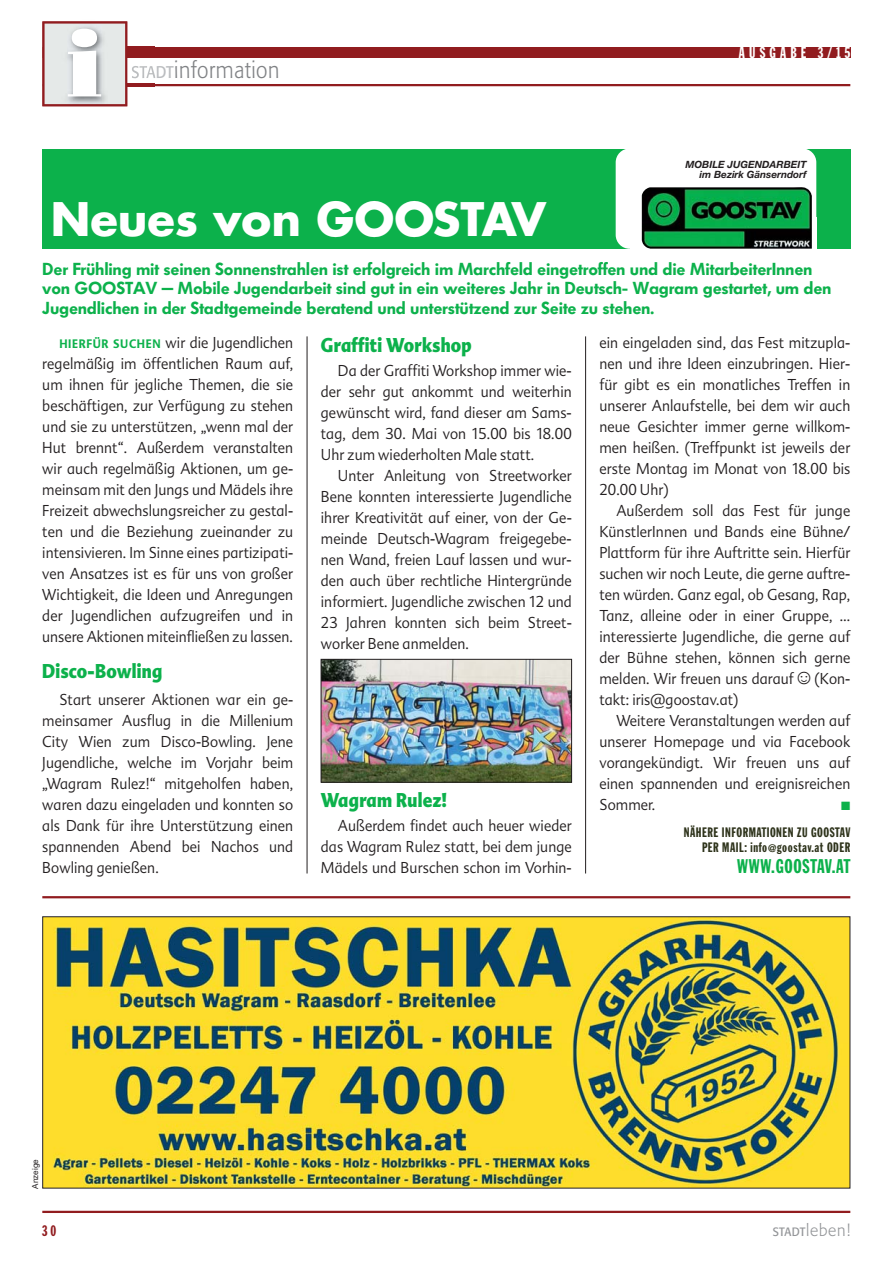
<style>
.page{position:relative;width:893px;height:1263px;background:#fff}
.page>*{position:absolute;margin:0;border:0;box-sizing:border-box;transform-origin:0 0}
.t1{font:94.5px "Bodoni Poster";color:#fff}
.t2{font:700 45px "Futura";color:#fff}
.t3{font:300 23.25px "Formata";letter-spacing:.03em;color:#808285;scale:.9 1}
.t4{font:900 19.5px "Advert";letter-spacing:.02em;color:#0cb14b;scale:.85 1}
.t5{font:19.5px "Franklin Gothic Extra Cond";letter-spacing:.04em;color:#0cb14b}
.t6{font:700 17.25px/19.5px "Futura BQ Demi";letter-spacing:-.01em;color:#0cb14b}
.t7{font:300 16.5px "Formata";letter-spacing:.05em;color:#939598;scale:.95 1}
.t8{font:15.6px "Franklin Gothic Extra Cond";letter-spacing:.27em;color:#fff}
.t9{font:300 15.3px/21px "Advert";letter-spacing:.005em;color:#231f20;text-align:justify;scale:.9 1}
.t10{font:15px "Franklin Gothic Extra Cond";color:#911c1f}
.t11{font:13.5px/15.8px "Franklin Gothic Extra Cond";letter-spacing:.04em;color:#2e331b;text-align:right}
.t12{font:12px "Zapf Dingbats";color:#0cb14b}
.t13{font:italic 700 10.05px/10.6px "Helvetica Neue";color:#231f20;text-align:right}
.t14{font:8.25px "Helvetica Neue";color:#231f20}
.s1{font-weight:400;font-size:16.8px;color:#bbbdc0}
.s2{font-weight:700;font-size:12px;color:#0cb14b}
.s3{font-family:"Courier New";font-weight:400;font-style:italic;font-size:21px}
.s4{font-weight:400;font-size:12px}
</style>
<div class="page">
<div style="left:42px;top:149px;width:808px;height:100px;background:#0cb14b"></div>
<div style="left:616px;top:148px;width:200px;height:101px;background:#fff;border-radius:14px"></div>
<div style="left:803px;top:218px;width:13px;height:31px;background:#fff"></div>
<img style="left:642px;top:187px;width:170px;height:62px">
<hr style="left:42px;top:84px;width:808px;height:2px;background:#911c1f">
<div style="left:42px;top:47px;width:808px;height:10px;background:#911c1f"></div>
<img style="left:42px;top:21px;width:112px;height:86px">
<img style="left:132px;top:66px;width:22px;height:12px">
<img style="left:42px;top:21px;width:85px;height:85px">
<hr style="left:42px;top:1211px;width:808px;height:2px;background:#911c1f">
<hr style="left:42px;top:896px;width:808px;height:2px;background:#911c1f">
<hr style="left:585px;top:336px;width:1px;height:538px;background:#231f20">
<hr style="left:307px;top:336px;width:1px;height:538px;background:#231f20">
<img style="left:323px;top:661px;width:247px;height:119px">
<div style="left:321px;top:659px;width:251px;height:123px;border:1px solid #231f20"></div>
<img style="left:44px;top:918px;width:804px;height:269px">
<h1 class="t1" style="left:66px;top:30px;width:38px">i</h1>
<h3 class="t3" style="left:131px;top:60px;width:166px"><span class="s1">STADT</span>information</h3>
<p class="t8" style="left:739px;top:47px;width:113px">AUSGABE 3/15</p>
<p class="t13" style="left:685px;top:160px;width:123px">MOBILE JUGENDARBEIT im Bezirk Gänserndorf</p>
<h2 class="t2" style="left:51px;top:199px;width:497px">Neues von GOOSTAV</h2>
<p class="t6" style="left:42px;top:260px;width:791px">Der Frühling mit seinen Sonnenstrahlen ist erfolgreich im Marchfeld eingetroffen und die MitarbeiterInnen von GOOSTAV – Mobile Jugendarbeit sind gut in ein weiteres Jahr in Deutsch- Wagram gestartet, um den<br>Jugendlichen in der Stadtgemeinde beratend und unterstützend zur Seite zu stehen.</p>
<p class="t4" style="left:321px;top:337px;width:179px">Graffiti Workshop</p>
<p class="t9" style="left:321px;top:361px;width:280px;text-indent:17px">Da der Graffiti Workshop immer wie&shy;der sehr gut ankommt und weiterhin gewünscht wird, fand dieser am Sams&shy;tag, dem 30. Mai von 15.00 bis 18.00<br>Uhr zum wiederholten Male statt.</p>
<p class="t9" style="left:321px;top:466px;width:280px;text-indent:17px">Unter Anleitung von Streetworker Bene konnten interessierte Jugendliche ihrer Kreativität auf einer, von der Ge&shy;meinde Deutsch-Wagram freigegebe&shy;nen Wand, freien Lauf lassen und wur&shy;den auch über rechtliche Hintergründe informiert. Jugendliche zwischen 12 und 23 Jahren konnten sich beim Street&shy;worker Bene anmelden.</p>
<p class="t9" style="left:42px;top:334px;width:280px;text-indent:17px"><span class="s2">HIERFÜR SUCHEN</span> wir die Jugendlichen regelmäßig im öffentlichen Raum auf, um ihnen für jegliche Themen, die sie beschäftigen, zur Verfügung zu stehen und sie zu unterstützen, „wenn mal der Hut brennt“. Außerdem veranstalten wir auch regelmäßig Aktionen, um ge&shy;meinsam mit den Jungs und Mädels ihre Freizeit abwechslungsreicher zu gestal&shy;ten und die Beziehung zueinander zu intensivieren. Im Sinne eines partizipati&shy;ven Ansatzes ist es für uns von großer Wichtigkeit, die Ideen und Anregungen der Jugendlichen aufzugreifen und in unsere Aktionen miteinfließen zu lassen.</p>
<p class="t4" style="left:42px;top:663px;width:143px">Disco-Bowling</p>
<p class="t9" style="left:42px;top:691px;width:280px;text-indent:17px">Start unserer Aktionen war ein ge&shy;meinsamer Ausflug in die Millenium City Wien zum Disco-Bowling. Jene Jugendliche, welche im Vorjahr beim „Wagram Rulez!“ mitgeholfen haben, waren dazu eingeladen und konnten so als Dank für ihre Unterstützung einen spannenden Abend bei Nachos und Bowling genießen.</p>
<p class="t9" style="left:599px;top:334px;width:280px">ein eingeladen sind, das Fest mitzupla&shy;nen und ihre Ideen einzubringen. Hier&shy;für gibt es ein monatliches Treffen in unserer Anlaufstelle, bei dem wir auch neue Gesichter immer gerne willkom&shy;men heißen. (Treffpunkt ist jeweils der erste Montag im Monat von 18.00 bis 20.00 Uhr)</p>
<p class="t9" style="left:599px;top:502px;width:280px;text-indent:17px">Außerdem soll das Fest für junge KünstlerInnen und Bands eine Bühne/ Plattform für ihre Auftritte sein. Hierfür suchen wir noch Leute, die gerne auftre&shy;ten würden. Ganz egal, ob Gesang, Rap, Tanz, alleine oder in einer Gruppe, … interessierte Jugendliche, die gerne auf der Bühne stehen, können sich gerne melden. Wir freuen uns darauf <span class="s3">☺</span> (Kon&shy;takt: iris@goostav.at)</p>
<p class="t9" style="left:599px;top:712px;width:280px;text-indent:17px">Weitere Veranstaltungen werden auf unserer Homepage und via Facebook vorangekündigt. Wir freuen uns auf einen spannenden und ereignisreichen Sommer.</p>
<p class="t4" style="left:321px;top:792px;width:149px">Wagram Rulez!</p>
<p class="t9" style="left:321px;top:817px;width:280px;text-indent:17px">Außerdem findet auch heuer wieder das Wagram Rulez statt, bei dem junge Mädels und Burschen schon im Vorhin-</p>
<p class="t12" style="left:841px;top:801px;width:11px">■</p>
<p class="t11" style="left:684px;top:825px;width:168px">NÄHERE INFORMATIONEN ZU GOOSTAV<br>PER MAIL: info@goostav.at ODER</p>
<p class="t5" style="left:737px;top:859px;width:115px">WWW.GOOSTAV.AT</p>
<p class="t14" style="left:32px;top:1189px;width:31px;rotate:-90deg">Anzeige</p>
<p class="t10" style="left:42px;top:1225px;width:16px">30</p>
<p class="t7" style="left:773px;top:1223px;width:83px"><span class="s4">STADT</span>leben!</p>
</div>
